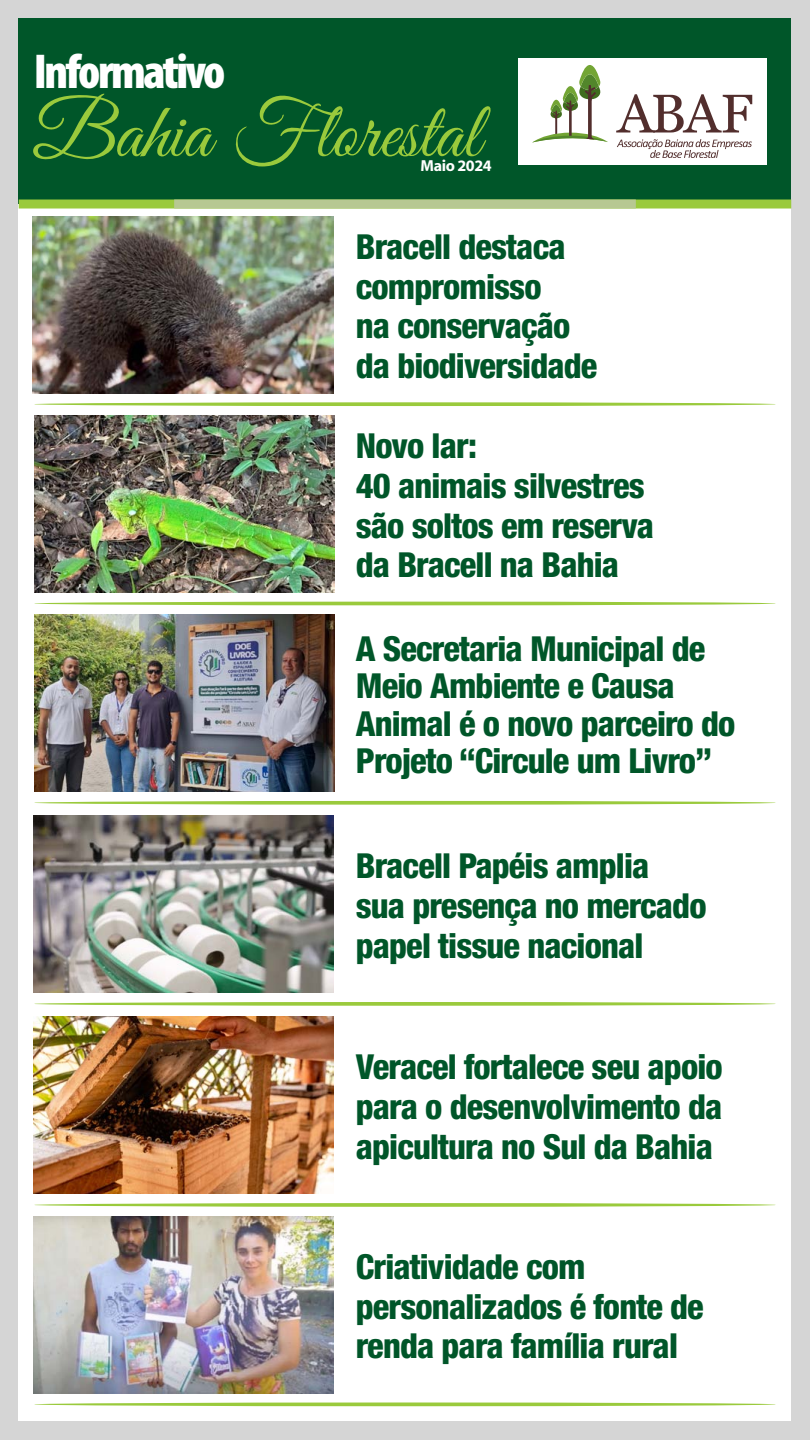
<style>
.page{position:relative;width:810px;height:1440px;background:#d5d5d5}
.page>*{position:absolute;margin:0;border:0;box-sizing:border-box;transform-origin:0 0}
.t1{font:79.65px "Great Vibes";color:#9aca3c}
.t2{font:900 condensed 49.28px "Myriad Pro";letter-spacing:-.05em;color:#fff}
.t3{font:800 condensed 34.5px/39.8px "Helvetica Neue";letter-spacing:-.025em;color:#005629}
.t4{font:700 15.98px "Myriad";letter-spacing:-.025em;color:#fff}
</style>
<div class="page">
<div style="left:19px;top:19px;width:772px;height:1402px;background:#fff"></div>
<div style="left:19px;top:19px;width:772px;height:185px;background:#005629"></div>
<div style="left:19px;top:199px;width:772px;height:10px;background:#9aca3c"></div>
<div style="left:174px;top:199px;width:462px;height:10px;background:#b7c892"></div>
<div style="left:518px;top:58px;width:249px;height:107px;background:#fff"></div>
<svg style="left:617px;top:139px;width:135px;height:19px"></svg>
<svg style="left:616px;top:94px;width:136px;height:39px"></svg>
<svg style="left:532px;top:65px;width:76px;height:78px"></svg>
<svg style="left:34px;top:801px;width:742px;height:4px;background:#a7d157"></svg>
<hr style="left:34px;top:602px;width:742px;height:3px;background:#9aca3c;border-radius:50%">
<svg style="left:34px;top:1203px;width:742px;height:4px;background:#a7d055"></svg>
<svg style="left:34px;top:1002px;width:742px;height:4px;background:#a7d055"></svg>
<svg style="left:34px;top:402px;width:742px;height:4px;background:#a7d156"></svg>
<svg style="left:34px;top:1402px;width:742px;height:4px;background:#abd35d"></svg>
<img style="left:34px;top:615px;width:300px;height:177px">
<img style="left:34px;top:415px;width:300px;height:177px">
<img style="left:34px;top:1017px;width:300px;height:177px">
<img style="left:34px;top:816px;width:300px;height:177px">
<img style="left:34px;top:1216px;width:300px;height:177px">
<img style="left:33px;top:216px;width:300px;height:177px">
<h2 class="t2" style="left:34px;top:45px;width:193px">Informativo</h2>
<h1 class="t1" style="left:32px;top:88px;width:450px">Bahia Florestal</h1>
<p class="t4" style="left:421px;top:158px;width:73px">Maio 2024</p>
<p class="t3" style="left:356px;top:226px;width:243px">Bracell destaca compromisso<br>na conservação da biodiversidade</p>
<p class="t3" style="left:356px;top:425px;width:300px">Novo lar:<br>40 animais silvestres são soltos em reserva da Bracell na Bahia</p>
<p class="t3" style="left:356px;top:629px;width:381px;line-height:37.5px">A Secretaria Municipal de<br>Meio Ambiente e Causa<br>Animal é o novo parceiro do<br>Projeto “Circule um Livro”</p>
<p class="t3" style="left:356px;top:846px;width:352px">Bracell Papéis amplia sua presença no mercado papel tissue nacional</p>
<p class="t3" style="left:356px;top:1047px;width:368px;text-align:justify">Veracel fortalece seu apoio para o desenvolvimento da apicultura no Sul da Bahia</p>
<p class="t3" style="left:356px;top:1246px;width:350px">Criatividade com personalizados é fonte de renda para família rural</p>
</div>
